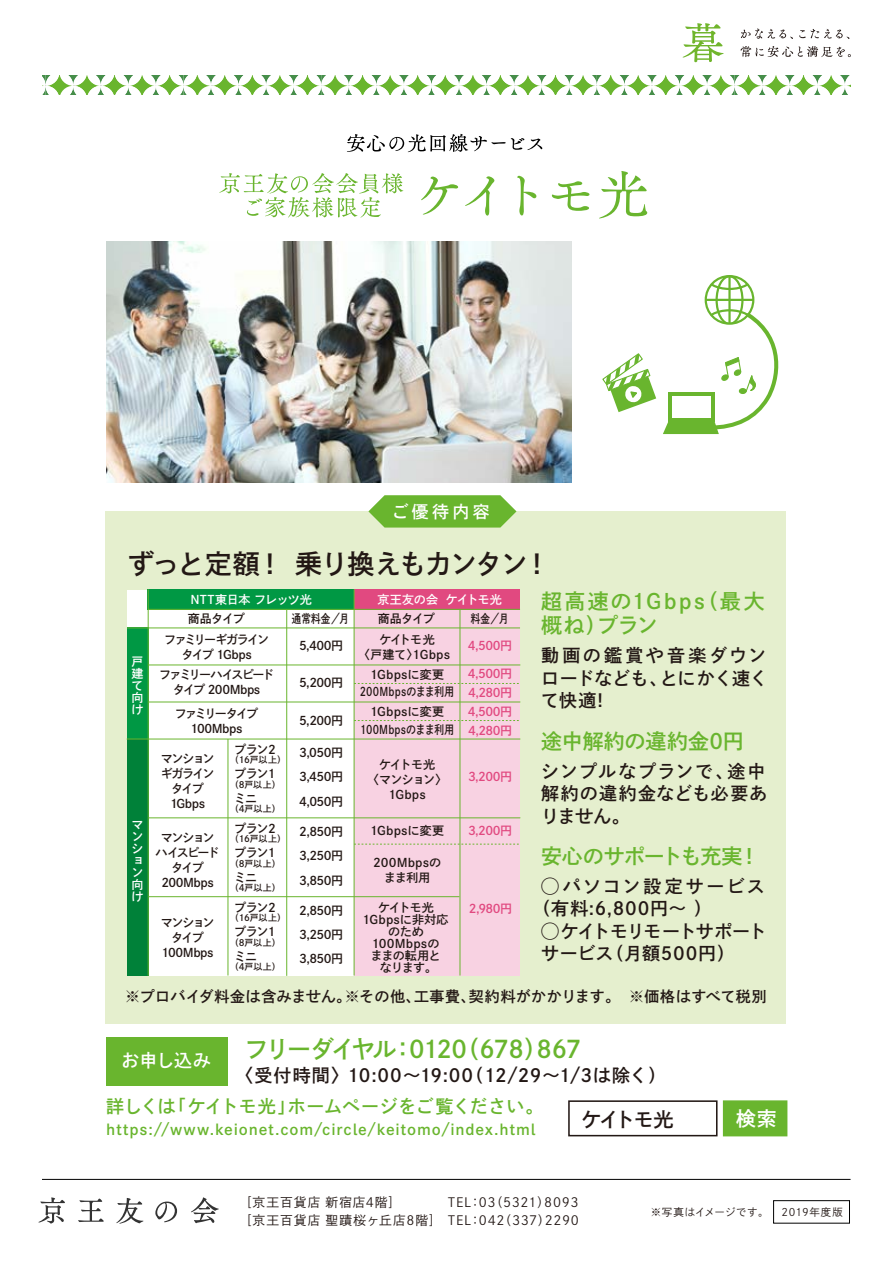
<style>
.page{position:relative;width:893px;height:1263px;background:#fff}
.page>*{position:absolute;margin:0;border:0;box-sizing:border-box;transform-origin:0 0}
.t1{font:27px "Shuei Go Kin Std B";letter-spacing:-.04em;color:#231815}
.t2{font:24px "Shuei Go Kin Std B";letter-spacing:-.06em;color:#69b52e}
.t3{font:21px/24px "Shuei Go Kin Std B";letter-spacing:.09em;color:#69b52e}
.t4{font:21px "Shuei Go Kin Std B";letter-spacing:-.025em;color:#69b52e}
.t5{font:21px "Shuei Go Kin Std B";letter-spacing:.005em;color:#69b52e}
.t6{font:20.1px "Shuei Go Kin Std B";letter-spacing:-.09em;color:#231815}
.t7{font:20.1px "Shuei Go Kin Std B";color:#fff}
.t8{font:18px/22.5px "Shuei Go Kin Std B";letter-spacing:.04em;color:#231815;text-align:justify}
.t9{font:18px "Shuei Go Kin Std B";letter-spacing:.005em;color:#69b52e}
.t10{font:18px "Shuei Go Kin Std B";letter-spacing:-.065em;color:#231815}
.t11{font:18px "Shuei Go Kin Std B";letter-spacing:.13em;color:#231815}
.t12{font:18px "Shuei Go Kin Std B";letter-spacing:-.005em;color:#fff}
.t13{font:16.95px "Shuei Go Kin Std B";letter-spacing:.195em;color:#fff}
.t14{font:15px "Shuei Go Kin Std B";letter-spacing:.05em;color:#69b52e}
.t15{font:15px "Shuei Go Kin Std B";letter-spacing:.02em;color:#231815}
.t16{font:12.75px/18px "Shuei Go Kin Std L";letter-spacing:.06em;color:#231815}
.t17{font:12px/15px "Shuei Go Kin Std B";letter-spacing:-.045em;color:#231815;text-align:justify}
.t18{font:12px/18.8px "Shuei Go Kin Std B";letter-spacing:-.04em;color:#e14980}
.t19{font:12px/17.4px "Shuei Go Kin Std B";letter-spacing:.015em;color:#231815;text-align:center}
.t20{font:12px/15px "Shuei Go Kin Std B";letter-spacing:-.1em;color:#231815;text-align:center}
.t21{font:12px/12px "Shuei Go Kin Std B";color:#231815;text-align:center}
.t22{font:12px/12px "Shuei Go Kin Std B";letter-spacing:-.03em;color:#fff;text-align:justify}
.t23{font:12px/15px "Shuei Go Kin Std B";letter-spacing:.01em;color:#231815;text-align:center}
.t24{font:12px/20.4px "Shuei Go Kin Std B";letter-spacing:-.13em;color:#231815;text-align:center}
.t25{font:12px/15px "Shuei Go Kin Std B";letter-spacing:-.105em;color:#231815;text-align:center}
.t26{font:12px/21.5px "Shuei Go Kin Std B";letter-spacing:-.12em;color:#231815;text-align:center}
.t27{font:12px/15px "Shuei Go Kin Std B";letter-spacing:-.095em;color:#231815;text-align:center}
.t28{font:12px "Shuei Go Kin Std B";letter-spacing:-.045em;color:#231815;scale:.8 1}
.t29{font:12px/21.5px "Shuei Go Kin Std B";letter-spacing:-.075em;color:#231815}
.t30{font:10.5px "Shuei Go Kin Std L";letter-spacing:.02em;color:#231815}
.t31{font:10.5px "Shuei Go Kin Std L";letter-spacing:.065em;color:#231815}
.t32{font:9px "Shuei Go Kin Std B";letter-spacing:-.01em;color:#231815}
</style>
<div class="page">
<hr style="left:42px;top:1179px;width:808px;height:1px;background:#000">
<div style="left:773px;top:1200px;width:77px;height:23px;border:1px solid #000"></div>
<svg style="left:38px;top:1197px;width:27px;height:26px"></svg>
<svg style="left:78px;top:1198px;width:26px;height:24px"></svg>
<svg style="left:116px;top:1198px;width:27px;height:25px"></svg>
<svg style="left:155px;top:1201px;width:22px;height:21px"></svg>
<svg style="left:191px;top:1197px;width:28px;height:26px"></svg>
<svg style="left:741px;top:29px;width:52px;height:10px"></svg>
<svg style="left:799px;top:29px;width:50px;height:10px"></svg>
<svg style="left:740px;top:46px;width:111px;height:11px"></svg>
<svg style="left:683px;top:23px;width:41px;height:39px"></svg>
<svg style="left:43px;top:75px;width:808px;height:20px"></svg>
<div style="left:106px;top:511px;width:680px;height:513px;background:#e5efce"></div>
<svg style="left:602px;top:353px;width:54px;height:59px"></svg>
<svg style="left:663px;top:276px;width:116px;height:158px"></svg>
<div style="left:127px;top:590px;width:227px;height:385px;background:#fff"></div>
<div style="left:127px;top:628px;width:21px;height:111px;background:#009844"></div>
<div style="left:127px;top:739px;width:21px;height:237px;background:#008139"></div>
<div style="left:354px;top:589px;width:166px;height:21px;background:#e14980"></div>
<div style="left:354px;top:610px;width:166px;height:365px;background:#f8d2e2"></div>
<div style="left:148px;top:589px;width:206px;height:21px;background:#009844"></div>
<hr style="left:148px;top:609px;width:372px;height:1px;background:#69b52e">
<hr style="left:127px;top:627px;width:393px;height:1px;background:#69b52e">
<hr style="left:148px;top:664px;width:372px;height:1px;background:#69b52e">
<hr style="left:148px;top:701px;width:372px;height:1px;background:#69b52e">
<svg style="left:355px;top:683px;width:164px;height:1px"></svg>
<svg style="left:355px;top:720px;width:164px;height:1px"></svg>
<svg style="left:355px;top:844px;width:164px;height:1px"></svg>
<hr style="left:149px;top:817px;width:371px;height:1px;background:#69b52e">
<hr style="left:149px;top:896px;width:310px;height:1px;background:#69b52e">
<hr style="left:354px;top:589px;width:1px;height:386px;background:#69b52e">
<hr style="left:459px;top:609px;width:1px;height:366px;background:#69b52e">
<hr style="left:286px;top:609px;width:1px;height:367px;background:#69b52e">
<hr style="left:227px;top:739px;width:1px;height:236px;background:#69b52e">
<hr style="left:148px;top:589px;width:1px;height:387px;background:#69b52e">
<hr style="left:127px;top:738px;width:393px;height:1px;background:#69b52e">
<svg style="left:219px;top:173px;width:184px;height:45px"></svg>
<div style="left:568px;top:1100px;width:149px;height:36px;border:2px solid #231815"></div>
<div style="left:723px;top:1100px;width:64px;height:36px;background:#69b52e;border:2px solid #69b52e"></div>
<img style="left:106px;top:242px;width:466px;height:240px">
<div style="left:106px;top:1037px;width:122px;height:48px;background:#69b52e"></div>
<svg style="left:368px;top:495px;width:148px;height:33px;background:#7abd45"></svg>
<svg style="left:347px;top:134px;width:195px;height:18px"></svg>
<svg style="left:421px;top:177px;width:37px;height:38px"></svg>
<svg style="left:465px;top:176px;width:29px;height:40px"></svg>
<svg style="left:517px;top:176px;width:19px;height:39px"></svg>
<svg style="left:552px;top:181px;width:37px;height:30px"></svg>
<svg style="left:599px;top:171px;width:48px;height:47px"></svg>
<h3 class="t13" style="left:392px;top:500px;width:99px">ご優待内容</h3>
<h1 class="t1" style="left:128px;top:545px;width:424px">ずっと定額！ 乗り換えもカンタン！</h1>
<p class="t22" style="left:131px;top:656px;width:13px">戸建て向け</p>
<p class="t22" style="left:191px;top:593px;width:123px">NTT東日本 フレッツ光</p>
<p class="t22" style="left:377px;top:593px;width:126px">京王友の会 ケイトモ光</p>
<p class="t26" style="left:164px;top:607px;width:107px">商品タイプ<br>ファミリーギガライン</p>
<p class="t24" style="left:159px;top:644px;width:117px">タイプ 1Gbps<br>ファミリーハイスピード</p>
<p class="t17" style="left:173px;top:682px;width:89px">タイプ 200Mbps</p>
<p class="t28" style="left:292px;top:610px;width:73px">通常料金／月</p>
<p class="t29" style="left:378px;top:607px;width:59px">商品タイプケイトモ光</p>
<p class="t23" style="left:358px;top:647px;width:94px">〈戸建て〉1Gbps</p>
<p class="t28" style="left:471px;top:610px;width:49px">料金／月</p>
<p class="t17" style="left:299px;top:638px;width:46px">5,400円</p>
<p class="t18" style="left:468px;top:636px;width:46px">4,500円</p>
<p class="t17" style="left:299px;top:675px;width:45px">5,200円</p>
<p class="t19" style="left:360px;top:665px;width:96px">1Gbpsに変更<br>200Mbpsのまま利用</p>
<p class="t18" style="left:468px;top:664px;width:46px">4,500円<br>4,280円</p>
<p class="t20" style="left:175px;top:706px;width:85px">ファミリータイプ<br>100Mbps</p>
<p class="t17" style="left:299px;top:712px;width:45px">5,200円</p>
<p class="t19" style="left:360px;top:702px;width:96px;line-height:18px">1Gbpsに変更<br>100Mbpsのまま利用</p>
<p class="t18" style="left:468px;top:701px;width:46px">4,500円<br>4,280円</p>
<p class="t17" style="left:234px;top:742px;width:43px">プラン2</p>
<p class="t32" style="left:230px;top:753px;width:58px">（16戸以上）</p>
<p class="t17" style="left:299px;top:745px;width:45px">3,050円</p>
<p class="t25" style="left:161px;top:751px;width:55px">マンションギガラインタイプ<br>1Gbps</p>
<p class="t20" style="left:156px;top:830px;width:65px">マンションハイスピードタイプ<br>200Mbps</p>
<p class="t27" style="left:161px;top:915px;width:55px">マンションタイプ<br>100Mbps</p>
<p class="t17" style="left:367px;top:757px;width:82px;text-align:center">ケイトモ光<br>〈マンション〉<br>1Gbps</p>
<p class="t17" style="left:234px;top:766px;width:43px">プラン1</p>
<p class="t32" style="left:230px;top:778px;width:53px">（8戸以上）</p>
<p class="t18" style="left:468px;top:767px;width:46px">3,200円</p>
<p class="t17" style="left:299px;top:769px;width:45px">3,450円</p>
<p class="t17" style="left:234px;top:791px;width:24px">ミニ</p>
<p class="t32" style="left:230px;top:803px;width:53px">（4戸以上）</p>
<p class="t17" style="left:234px;top:820px;width:43px">プラン2</p>
<p class="t32" style="left:230px;top:832px;width:58px">（16戸以上）</p>
<p class="t17" style="left:234px;top:845px;width:43px">プラン1</p>
<p class="t32" style="left:230px;top:857px;width:53px">（8戸以上）</p>
<p class="t17" style="left:234px;top:869px;width:24px">ミニ</p>
<p class="t32" style="left:230px;top:881px;width:53px">（4戸以上）</p>
<p class="t17" style="left:234px;top:900px;width:43px">プラン2</p>
<p class="t32" style="left:230px;top:911px;width:58px">（16戸以上）</p>
<p class="t17" style="left:234px;top:924px;width:43px">プラン1</p>
<p class="t32" style="left:230px;top:936px;width:53px">（8戸以上）</p>
<p class="t17" style="left:234px;top:949px;width:24px">ミニ</p>
<p class="t32" style="left:230px;top:960px;width:53px">（4戸以上）</p>
<p class="t17" style="left:299px;top:794px;width:45px">4,050円</p>
<p class="t22" style="left:131px;top:818px;width:13px">マンション向け</p>
<p class="t23" style="left:370px;top:823px;width:76px">1Gbpsに変更</p>
<p class="t18" style="left:468px;top:821px;width:46px">3,200円</p>
<p class="t18" style="left:469px;top:899px;width:45px">2,980円</p>
<p class="t17" style="left:299px;top:819px;width:45px;line-height:24.6px">2,850円3,250円3,850円</p>
<p class="t17" style="left:299px;top:898px;width:45px;line-height:24.3px">2,850円3,250円3,850円</p>
<p class="t21" style="left:362px;top:901px;width:88px">ケイトモ光<br>1Gbpsに非対応のため<br>100Mbpsの<br>ままの転用と<br>なります。</p>
<p class="t23" style="left:373px;top:854px;width:70px">200Mbpsのまま利用</p>
<h3 class="t3" style="left:541px;top:589px;width:225px">超高速の1Gbps（最大概ね）プラン</h3>
<h3 class="t8" style="left:541px;top:644px;width:228px">動画の鑑賞や音楽ダウンロードなども、とにかく速くて快適!</h3>
<h3 class="t5" style="left:541px;top:726px;width:204px">途中解約の違約金0円</h3>
<h3 class="t8" style="left:541px;top:759px;width:227px">シンプルなプランで、途中解約の違約金なども必要ありません。</h3>
<h3 class="t4" style="left:541px;top:841px;width:220px">安心のサポートも充実！</h3>
<h3 class="t11" style="left:541px;top:873px;width:225px">◯パソコン設定サービス</h3>
<h3 class="t8" style="left:532px;top:897px;width:181px">（有料:6,800円～ ）</h3>
<h3 class="t10" style="left:541px;top:918px;width:227px">◯ケイトモリモートサポート</h3>
<h3 class="t8" style="left:541px;top:942px;width:195px">サービス（月額500円）</h3>
<p class="t15" style="left:125px;top:986px;width:643px">※プロバイダ料金は含みません。※その他、工事費、契約料がかかります。　※価格はすべて税別</p>
<h3 class="t12" style="left:121px;top:1048px;width:91px">お申し込み</h3>
<h2 class="t2" style="left:245px;top:1033px;width:338px">フリーダイヤル：0120（678）867</h2>
<h3 class="t8" style="left:236px;top:1063px;width:432px">〈受付時間〉10:00～19:00（12/29～1/3は除く）</h3>
<h3 class="t9" style="left:106px;top:1094px;width:439px">詳しくは「ケイトモ光」ホームページをご覧ください。</h3>
<p class="t14" style="left:106px;top:1119px;width:431px">https://www.keionet.com/circle/keitomo/index.html</p>
<h3 class="t6" style="left:582px;top:1105px;width:93px">ケイトモ光</h3>
<h3 class="t7" style="left:736px;top:1104px;width:42px">検索</h3>
<p class="t16" style="left:239px;top:1193px;width:204px">［京王百貨店 新宿店4階］<br>［京王百貨店 聖蹟桜ヶ丘店8階］</p>
<p class="t31" style="left:782px;top:1205px;width:63px">2019年度版</p>
<p class="t16" style="left:448px;top:1193px;width:133px">TEL：03（5321）8093<br>TEL：042（337）2290</p>
<p class="t30" style="left:651px;top:1205px;width:119px">※写真はイメージです。</p>
</div>
